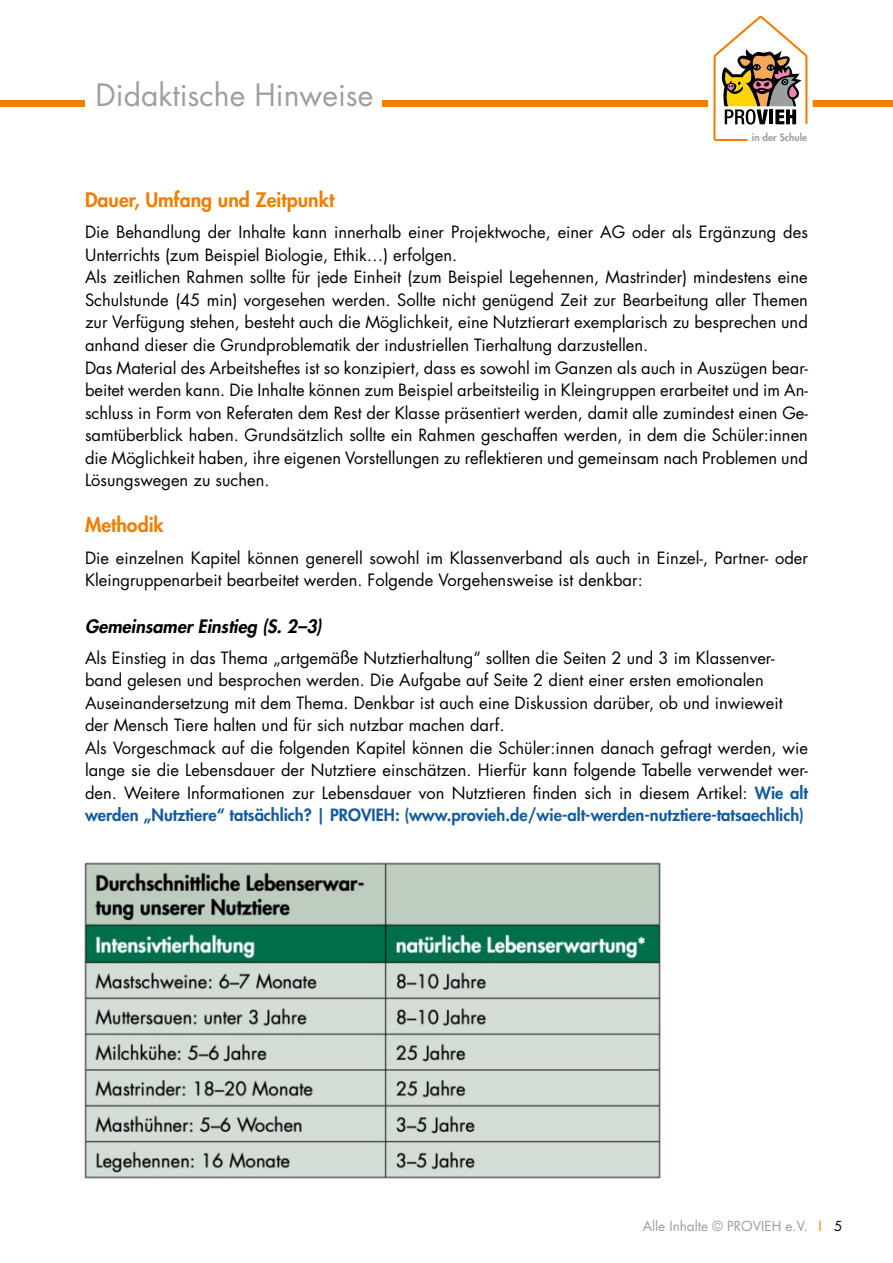
<style>
.page{position:relative;width:893px;height:1263px;background:#fff}
.page>*{position:absolute;margin:0;border:0;box-sizing:border-box;transform-origin:0 0}
.t1{font:30px "Futura Std";color:#9c9e9f}
.t2{font:800 19.5px "Futura Std";color:#ee7f00}
.t3{font:italic 800 18px "Futura Std";color:#000}
.t4{font:16.5px/22.5px "Futura Std";color:#000}
.t5{font:13.5px "Futura Std";color:#9c9e9f}
.t6{font:13.5px "Futura Std";color:#ee7f00}
.t7{font:800 9.9px "Futura Std";color:#9c9e9f}
.s1{font-weight:800;color:#165b9a}
.s2{color:#000}
</style>
<div class="page">
<div style="left:0;top:100px;width:893px;height:6px;background:#ee7f00"></div>
<svg style="left:712px;top:16px;width:96px;height:126px"></svg>
<div style="left:85px;top:81px;width:297px;height:32px;background:#fff"></div>
<img style="left:84px;top:862px;width:577px;height:317px">
<h1 class="t1" style="left:96px;top:76px;width:279px">Didaktische Hinweise</h1>
<p class="t7" style="left:752px;top:131px;width:57px">in der Schule</p>
<p class="t2" style="left:85px;top:188px;width:251px">Dauer, Umfang und Zeitpunkt</p>
<p class="t4" style="left:85px;top:221px;width:724px">Die Behandlung der Inhalte kann innerhalb einer Projektwoche, einer AG oder als Ergänzung des Unterrichts (zum Beispiel Biologie, Ethik…) erfolgen.<br>Als zeitlichen Rahmen sollte für jede Einheit (zum Beispiel Legehennen, Mastrinder) mindestens eine Schulstunde (45 min) vorgesehen werden. Sollte nicht genügend Zeit zur Bearbeitung aller Themen zur Verfügung stehen, besteht auch die Möglichkeit, eine Nutztierart exemplarisch zu besprechen und anhand dieser die Grundproblematik der industriellen Tierhaltung darzustellen.<br>Das Material des Arbeitsheftes ist so konzipiert, dass es sowohl im Ganzen als auch in Auszügen bear&shy;beitet werden kann. Die Inhalte können zum Beispiel arbeitsteilig in Kleingruppen erarbeitet und im An&shy;schluss in Form von Referaten dem Rest der Klasse präsentiert werden, damit alle zumindest einen Ge&shy;samtüberblick haben. Grundsätzlich sollte ein Rahmen geschaffen werden, in dem die Schüler:innen die Möglichkeit haben, ihre eigenen Vorstellungen zu reflektieren und gemeinsam nach Problemen und Lösungswegen zu suchen.</p>
<p class="t2" style="left:85px;top:513px;width:80px">Methodik</p>
<p class="t4" style="left:85px;top:546px;width:724px">Die einzelnen Kapitel können generell sowohl im Klassenverband als auch in Einzel-, Partner- oder<br>Kleingruppenarbeit bearbeitet werden. Folgende Vorgehensweise ist denkbar:</p>
<p class="t3" style="left:85px;top:614px;width:238px">Gemeinsamer Einstieg (S. 2–3)</p>
<p class="t4" style="left:85px;top:646px;width:724px">Als Einstieg in das Thema „artgemäße Nutztierhaltung“ sollten die Seiten 2 und 3 im Klassenver&shy;band gelesen und besprochen werden. Die Aufgabe auf Seite 2 dient einer ersten emotionalen Auseinandersetzung mit dem Thema. Denkbar ist auch eine Diskussion darüber, ob und inwieweit der Mensch Tiere halten und für sich nutzbar machen darf.<br>Als Vorgeschmack auf die folgenden Kapitel können die Schüler:innen danach gefragt werden, wie lange sie die Lebensdauer der Nutztiere einschätzen. Hierfür kann folgende Tabelle verwendet wer&shy;den. Weitere Informationen zur Lebensdauer von Nutztieren finden sich in diesem Artikel: <span class="s1">Wie alt werden „Nutztiere“ tatsächlich? | PROVIEH: (www.provieh.de/wie-alt-werden-nutztiere-tatsaechlich)</span></p>
<p class="t5" style="left:643px;top:1217px;width:167px">Alle Inhalte © PROVIEH e.V.</p>
<p class="t6" style="left:819px;top:1217px;width:26px">I <span class="s2">5</span></p>
</div>
